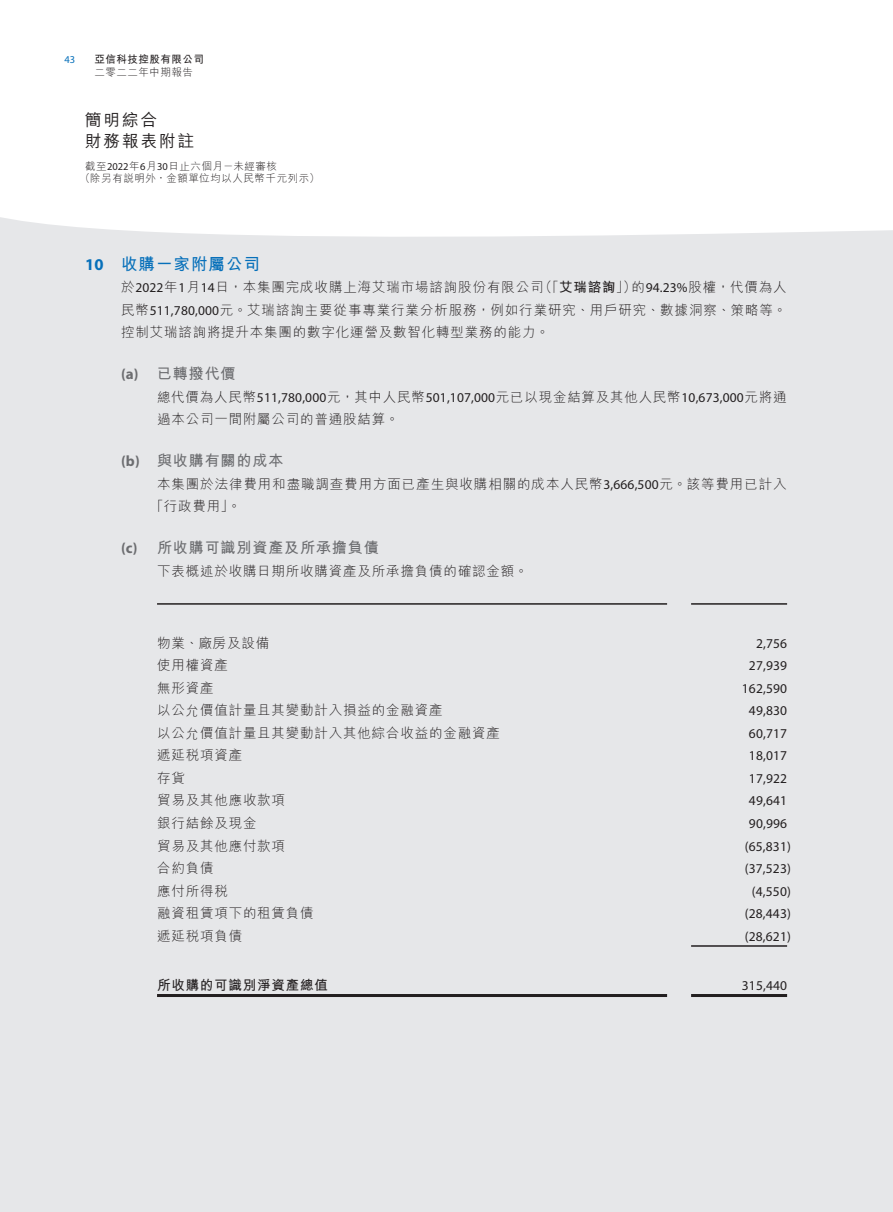
<style>
.page{position:relative;width:893px;height:1212px;background:#fff}
.page>*{position:absolute;margin:0;border:0;box-sizing:border-box;transform-origin:0 0}
.t1{font:500 16.5px/21px "M Hei HK";letter-spacing:.125em;color:#231f20}
._03_H1{font:700 16.5px "M Hei HK";letter-spacing:.06em;color:#0770ba}
._03_H1-2{font:700 16.5px "Myriad Pro";color:#0770ba}
._04___H2{font:700 15px "M Hei HK";letter-spacing:.06em;color:#6c6d70}
._04___H2-2{font:700 15px "Myriad Pro";color:#6c6d70}
._01_Body_Text{font:300 13.5px/22.5px "M Hei HK";letter-spacing:.065em;color:#231f20}
._15_Table_Stub{font:300 13.5px "M Hei HK";letter-spacing:.06em;color:#231f20}
._01_Body_Text-2{font:13.5px "Myriad Pro";letter-spacing:.01em;color:#231f20}
._15_Table_Stub-2{font:700 13.5px "M Hei HK";letter-spacing:.06em;color:#231f20}
.t2{font:300 10.5px/12px "M Hei HK";letter-spacing:.05em;color:#231f20}
.t3{font:700 10.5px "M Hei HK";letter-spacing:.05em;color:#231f20}
.t4{font:10.5px "Myriad Pro";color:#0770ba}
.s1{font-family:"Myriad Pro";font-weight:400}
.s2{font-weight:700}
</style>
<div class="page">
<div style="left:0;top:213px;width:892px;height:999px;background:#e6e7e9"></div>
<svg style="left:0;top:213px;width:892px;height:24px;fill:#fff"></svg>
<hr style="left:157px;top:603px;width:510px;height:2px;background:#231f20">
<hr style="left:691px;top:603px;width:96px;height:2px;background:#231f20">
<hr style="left:691px;top:945px;width:96px;height:2px;background:#231f20">
<hr style="left:157px;top:994px;width:510px;height:3px;background:#231f20">
<hr style="left:691px;top:994px;width:96px;height:3px;background:#231f20">
<p class="t4" style="left:64px;top:53px;width:12px">43</p>
<p class="t3" style="left:94px;top:51px;width:111px">亞信科技控股有限公司</p>
<p class="t2" style="left:94px;top:66px;width:100px">二零二二年中期報告</p>
<p class="t1" style="left:85px;top:109px;width:111px">簡明綜合<br>財務報表附註</p>
<p class="t2" style="left:80px;top:159px;width:241px;text-indent:5px">截至<span class="s1">2022</span>年 月<span class="s1">6 30</span>日止六個月－未經審核<br>（除另有說明外，金額單位均以人民幣千元列示(</p>
<p class="_03_H1-2" style="left:85px;top:254px;width:20px">10</p>
<p class="_03_H1" style="left:121px;top:252px;width:140px">收購一家附屬公司</p>
<p class="_01_Body_Text" style="left:121px;top:276px;width:667px">於<span class="s1">2022</span>年 月<span class="s1">1 14</span>日，本集團完成收購上海艾瑞市場諮詢股份有限公司<br>民幣<span class="s1">511,780,000</span>元。艾瑞諮詢主要從事專業行業分析服務，例如行業研究、用戶研究、數據洞察、策略等。控制艾瑞諮詢將提升本集團的數字化運營及數智化轉型業務的能力。</p>
<p class="_04___H2" style="left:157px;top:363px;width:80px">已轉撥代價</p>
<p class="_01_Body_Text" style="left:539px;top:276px;width:99px">（「<span class="s2">艾瑞諮詢</span>」）</p>
<p class="_01_Body_Text" style="left:631px;top:276px;width:157px">的<span class="s1">94.23%</span>股權，代價為人</p>
<p class="_04___H2-2" style="left:121px;top:365px;width:19px">(a)</p>
<p class="_04___H2-2" style="left:121px;top:452px;width:20px">(b)</p>
<p class="_04___H2-2" style="left:121px;top:539px;width:18px">(c)</p>
<p class="_01_Body_Text" style="left:157px;top:385px;width:631px">總代價為人民幣<span class="s1">511,780,000</span>元，其中人民幣<span class="s1">501,107,000</span>元已以現金結算及其他人民幣<span class="s1">10,673,000</span>元將通過本公司一間附屬公司的普通股結算。</p>
<p class="_04___H2" style="left:157px;top:450px;width:128px">與收購有關的成本</p>
<p class="_01_Body_Text" style="left:150px;top:472px;width:638px;text-indent:7px">本集團於法律費用和盡職調查費用方面已產生與收購相關的成本人民幣<span class="s1">3,666,500</span>元。該等費用已計入「行政費用。「</p>
<p class="_04___H2" style="left:157px;top:537px;width:223px">所收購可識別資產及所承擔負債</p>
<p class="_01_Body_Text" style="left:157px;top:559px;width:372px">下表概述於收購日期所收購資產及所承擔負債的確認金額。</p>
<p class="_15_Table_Stub" style="left:157px;top:633px;width:114px">物業、廠房及設備</p>
<p class="_01_Body_Text-2" style="left:756px;top:635px;width:33px">2,756</p>
<p class="_15_Table_Stub" style="left:157px;top:656px;width:72px">使用權資產</p>
<p class="_01_Body_Text-2" style="left:749px;top:658px;width:40px">27,939</p>
<p class="_15_Table_Stub" style="left:157px;top:678px;width:58px">無形資產</p>
<p class="_01_Body_Text-2" style="left:742px;top:680px;width:47px">162,590</p>
<p class="_15_Table_Stub" style="left:157px;top:701px;width:287px">以公允價值計量且其變動計入損益的金融資產</p>
<p class="_01_Body_Text-2" style="left:749px;top:703px;width:40px">49,830</p>
<p class="_15_Table_Stub" style="left:157px;top:723px;width:344px">以公允價值計量且其變動計入其他綜合收益的金融資產</p>
<p class="_01_Body_Text-2" style="left:749px;top:725px;width:40px">60,717</p>
<p class="_15_Table_Stub" style="left:157px;top:746px;width:87px">遞延稅項資產</p>
<p class="_01_Body_Text-2" style="left:749px;top:748px;width:40px">18,017</p>
<p class="_15_Table_Stub" style="left:157px;top:768px;width:29px">存貨</p>
<p class="_01_Body_Text-2" style="left:749px;top:770px;width:40px">17,922</p>
<p class="_15_Table_Stub" style="left:157px;top:791px;width:130px">貿易及其他應收款項</p>
<p class="_01_Body_Text-2" style="left:749px;top:793px;width:40px">49,641</p>
<p class="_15_Table_Stub" style="left:157px;top:813px;width:101px">銀行結餘及現金</p>
<p class="_01_Body_Text-2" style="left:749px;top:815px;width:40px">90,996</p>
<p class="_15_Table_Stub" style="left:157px;top:836px;width:130px">貿易及其他應付款項</p>
<p class="_01_Body_Text-2" style="left:745px;top:838px;width:48px">)65,831(</p>
<p class="_15_Table_Stub" style="left:157px;top:858px;width:58px">合約負債</p>
<p class="_01_Body_Text-2" style="left:745px;top:860px;width:48px">)37,523(</p>
<p class="_15_Table_Stub" style="left:157px;top:881px;width:72px">應付所得稅</p>
<p class="_01_Body_Text-2" style="left:752px;top:883px;width:41px">)4,550(</p>
<p class="_15_Table_Stub" style="left:157px;top:903px;width:158px">融資租賃項下的租賃負債</p>
<p class="_01_Body_Text-2" style="left:745px;top:905px;width:48px">)28,443(</p>
<p class="_15_Table_Stub" style="left:157px;top:926px;width:87px">遞延稅項負債</p>
<p class="_01_Body_Text-2" style="left:745px;top:928px;width:48px">)28,621(</p>
<p class="_15_Table_Stub-2" style="left:157px;top:975px;width:172px">所收購的可識別淨資產總值</p>
<p class="_01_Body_Text-2" style="left:742px;top:977px;width:47px">315,440</p>
</div>
